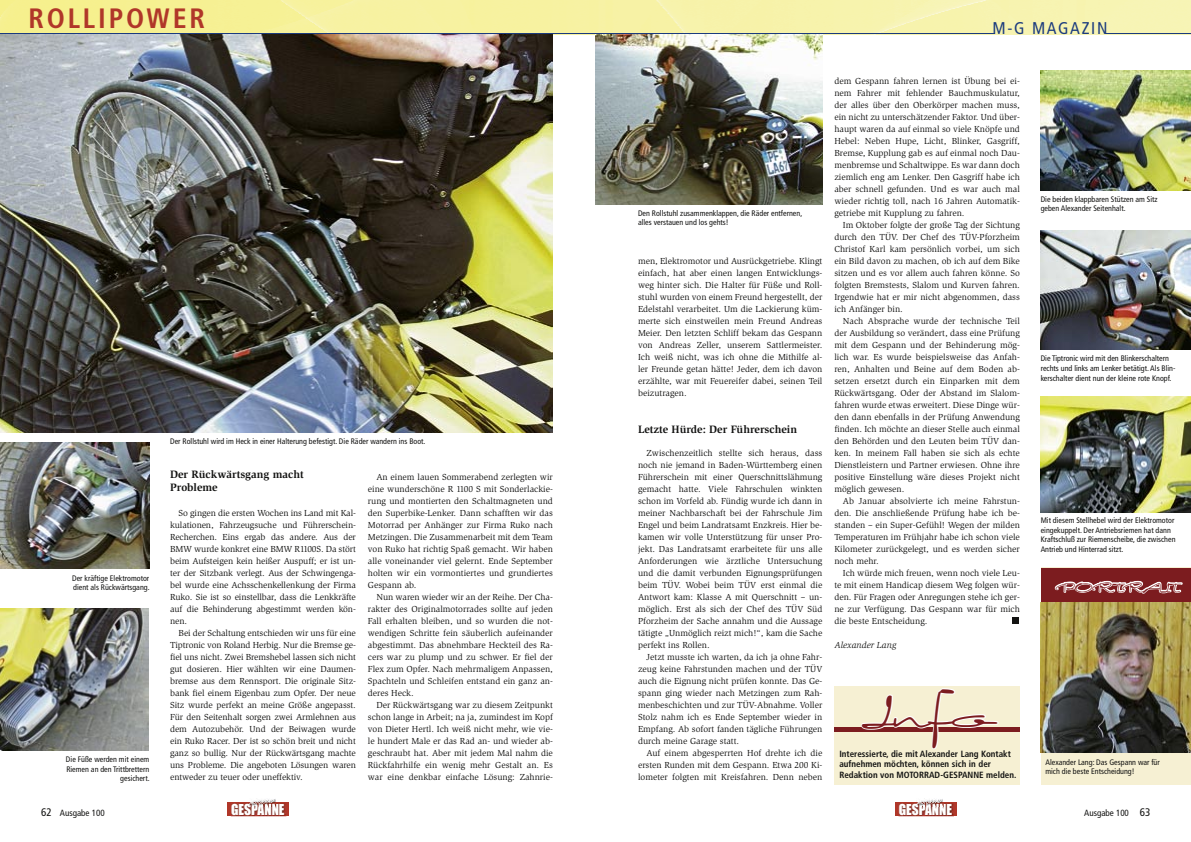
<style>
.page{position:relative;width:1191px;height:842px;background:#fff}
.page>*{position:absolute;margin:0;border:0;box-sizing:border-box;transform-origin:0 0}
.t1{font:49px "Sincerely";color:#7c1c1f}
.t2{font:700 condensed 28px "Frutiger";letter-spacing:.1em;color:#b03729}
.t3{font:condensed 17px "Frutiger";letter-spacing:.1em;color:#1b3b7e}
.t4{font:14px "Sincerely";color:#7c1c1f}
.t5{font:13.8px "Impact";color:#fff}
.t6{font:700 11px/13.2px "Slimbach Std";color:#131312}
.t7{font:9px/12px "Slimbach Std";color:#131312;text-align:justify}
.t8{font:700 condensed 9px/10.8px "Frutiger";color:#131312}
.t9{font:condensed 9px "Frutiger";color:#131312}
.t10{font:italic 9px "Slimbach Std";color:#131312}
.t11{font:condensed 8px/9.6px "Frutiger";color:#131312}
.s1{font-size:11px}
</style>
<div class="page">
<div style="left:227px;top:802px;width:62px;height:14px;background:#b03729"></div>
<img style="left:233px;top:803px;width:53px;height:13px">
<img style="left:231px;top:803px;width:53px;height:12px">
<img style="left:249px;top:804px;width:27px;height:2px">
<svg style="left:249px;top:799px;width:27px;height:5px"></svg>
<div style="left:895px;top:802px;width:61px;height:14px;background:#b03729"></div>
<img style="left:900px;top:803px;width:54px;height:13px">
<img style="left:899px;top:803px;width:53px;height:12px">
<img style="left:916px;top:804px;width:27px;height:2px">
<svg style="left:916px;top:799px;width:27px;height:5px"></svg>
<img style="left:0;top:0;width:1191px;height:34px">
<svg style="left:1012px;top:618px;width:6px;height:6px"></svg>
<hr style="left:1105px;top:33px;width:86px;height:1px;background:#1b3b7e">
<hr style="left:0;top:33px;width:995px;height:1px;background:#1b3b7e">
<img style="left:0;top:34px;width:553px;height:398px">
<img style="left:0;top:443px;width:149px;height:126px">
<img style="left:0;top:609px;width:148px;height:142px">
<img style="left:1040px;top:71px;width:151px;height:119px">
<img style="left:1040px;top:231px;width:151px;height:119px">
<img style="left:1040px;top:397px;width:151px;height:115px">
<img style="left:595px;top:34px;width:227px;height:170px">
<div style="left:1040px;top:568px;width:151px;height:217px;background:#f6f0d3"></div>
<div style="left:1040px;top:568px;width:151px;height:35px;background:#7c1c1f"></div>
<svg style="left:1054px;top:580px;width:129px;height:14px"></svg>
<img style="left:1040px;top:602px;width:151px;height:150px">
<div style="left:834px;top:686px;width:186px;height:99px;background:#f6f0d3"></div>
<hr style="left:834px;top:727px;width:186px;height:4px;background:#7c1c1f">
<svg style="left:860px;top:688px;width:140px;height:61px"></svg>
<h2 class="t2" style="left:28px;top:2px;width:178px">ROLLIPOWER</h2>
<p class="t11" style="left:72px;top:573px;width:79px">Der kräftige Elektromotor dient als Rückwärtsgang.</p>
<p class="t11" style="left:66px;top:755px;width:85px;text-align:right">Die Füße werden mit einem<br>Riemen an den Trittbrettern gesichert.</p>
<p class="t11" style="left:170px;top:436px;width:257px">Der Rollstuhl wird im Heck in einer Halterung befestigt. Die Räder wandern ins Boot.</p>
<p class="t6" style="left:170px;top:468px;width:135px">Der Rückwärtsgang macht<br>Probleme</p>
<p class="t7" style="left:170px;top:507px;width:187px;text-indent:9px">So gingen die ersten Wochen ins Land mit Kal&shy;kulationen, Fahrzeugsuche und Führerschein-Recherchen. Eins ergab das andere. Aus der BMW wurde konkret eine BMW R1100S. Da stört beim Aufsteigen kein heißer Auspuff; er ist un&shy;ter der Sitzbank verlegt. Aus der Schwingenga&shy;bel wurde eine Achsschenkellenkung der Firma Ruko. Sie ist so einstellbar, dass die Lenkkräfte auf die Behinderung abgestimmt werden kön&shy;nen.</p>
<p class="t7" style="left:170px;top:627px;width:187px;text-indent:9px">Bei der Schaltung entschieden wir uns für eine Tiptronic von Roland Herbig. Nur die Bremse ge&shy;fiel uns nicht. Zwei Bremshebel lassen sich nicht gut dosieren. Hier wählten wir eine Daumen&shy;bremse aus dem Rennsport. Die originale Sitz&shy;bank fiel einem Eigenbau zum Opfer. Der neue Sitz wurde perfekt an meine Größe angepasst.<br>Für den Seitenhalt sorgen zwei Armlehnen aus dem Autozubehör. Und der Beiwagen wurde ein Ruko Racer. Der ist so schön breit und nicht ganz so bullig. Nur der Rückwärtsgang machte uns Probleme. Die angeboten Lösungen waren entweder zu teuer oder uneffektiv.</p>
<p class="t7" style="left:368px;top:471px;width:186px;text-indent:9px">An einem lauen Sommerabend zerlegten wir eine wunderschöne R 1100 S mit Sonderlackie&shy;rung und montierten den Schaltmagneten und den Superbike-Lenker. Dann schafften wir das Motorrad per Anhänger zur Firma Ruko nach Metzingen. Die Zusammenarbeit mit dem Team von Ruko hat richtig Spaß gemacht. Wir haben alle voneinander viel gelernt. Ende September holten wir ein vormontiertes und grundiertes Gespann ab.</p>
<p class="t7" style="left:368px;top:591px;width:186px;text-indent:9px">Nun waren wieder wir an der Reihe. Der Cha&shy;rakter des Originalmotorrades sollte auf jeden Fall erhalten bleiben, und so wurden die not&shy;wendigen Schritte fein säuberlich aufeinander abgestimmt. Das abnehmbare Heckteil des Ra&shy;cers war zu plump und zu schwer. Er fiel der Flex zum Opfer. Nach mehrmaligem Anpassen, Spachteln und Schleifen entstand ein ganz an&shy;deres Heck.</p>
<p class="t7" style="left:368px;top:699px;width:186px;text-indent:9px">Der Rückwärtsgang war zu diesem Zeitpunkt schon lange in Arbeit; na ja, zumindest im Kopf von Dieter Hertl. Ich weiß nicht mehr, wie vie&shy;le hundert Male er das Rad an- und wieder ab&shy;geschraubt hat. Aber mit jedem Mal nahm die Rückfahrhilfe ein wenig mehr Gestalt an. Es war eine denkbar einfache Lösung: Zahnrie-</p>
<h3 class="t3" style="left:992px;top:18px;width:116px">M-G MAGAZIN</h3>
<p class="t11" style="left:638px;top:208px;width:166px">Den Rollstuhl zusammenklappen, die Räder entfernen, alles verstauen und los gehts!</p>
<p class="t7" style="left:638px;top:255px;width:186px">men, Elektromotor und Ausrückgetriebe. Klingt einfach, hat aber einen langen Entwicklungs&shy;weg hinter sich. Die Halter für Füße und Roll&shy;stuhl wurden von einem Freund hergestellt, der Edelstahl verarbeitet. Um die Lackierung küm&shy;merte sich einstweilen mein Freund Andreas Meier. Den letzten Schliff bekam das Gespann von Andreas Zeller, unserem Sattlermeister.<br>Ich weiß nicht, was ich ohne die Mithilfe al&shy;ler Freunde getan hätte! Jeder, dem ich davon erzählte, war mit Feuereifer dabei, seinen Teil beizutragen.</p>
<p class="t6" style="left:638px;top:423px;width:161px">Letzte Hürde: Der Führerschein</p>
<p class="t7" style="left:638px;top:447px;width:186px;text-indent:9px">Zwischenzeitlich stellte sich heraus, dass noch nie jemand in Baden-Württemberg einen Führerschein mit einer Querschnittslähmung gemacht hatte. Viele Fahrschulen winkten schon im Vorfeld ab. Fündig wurde ich dann in meiner Nachbarschaft bei der Fahrschule Jim Engel und beim Landratsamt Enzkreis. Hier be&shy;kamen wir volle Unterstützung für unser Pro&shy;jekt. Das Landratsamt erarbeitete für uns alle Anforderungen wie ärztliche Untersuchung und die damit verbunden Eignungsprüfungen beim TÜV. Wobei beim TÜV erst einmal die Antwort kam: Klasse A mit Querschnitt – un&shy;möglich. Erst als sich der Chef des TÜV Süd Pforzheim der Sache annahm und die Aussage tätigte „Unmöglich reizt mich!“, kam die Sache perfekt ins Rollen.</p>
<p class="t7" style="left:638px;top:651px;width:186px;text-indent:9px">Jetzt musste ich warten, da ich ja ohne Fahr&shy;zeug keine Fahrstunden machen und der TÜV auch die Eignung nicht prüfen konnte. Das Ge&shy;spann ging wieder nach Metzingen zum Rah&shy;menbeschichten und zur TÜV-Abnahme. Voller Stolz nahm ich es Ende September wieder in Empfang. Ab sofort fanden tägliche Führungen durch meine Garage statt.</p>
<p class="t7" style="left:638px;top:747px;width:186px;text-indent:9px">Auf einem abgesperrten Hof drehte ich die ersten Runden mit dem Gespann. Etwa 200 Ki&shy;lometer folgten mit Kreisfahren. Denn neben</p>
<p class="t7" style="left:834px;top:75px;width:187px">dem Gespann fahren lernen ist Übung bei ei&shy;nem Fahrer mit fehlender Bauchmuskulatur, der alles über den Oberkörper machen muss, ein nicht zu unterschätzender Faktor. Und über&shy;haupt waren da auf einmal so viele Knöpfe und Hebel: Neben Hupe, Licht, Blinker, Gasgriff, Bremse, Kupplung gab es auf einmal noch Dau&shy;menbremse und Schaltwippe. Es war dann doch ziemlich eng am Lenker. Den Gasgriff habe ich aber schnell gefunden. Und es war auch mal wieder richtig toll, nach 16 Jahren Automatik&shy;getriebe mit Kupplung zu fahren.</p>
<p class="t7" style="left:834px;top:219px;width:187px;text-indent:9px">Im Oktober folgte der große Tag der Sichtung durch den TÜV. Der Chef des TÜV-Pforzheim Christof Karl kam persönlich vorbei, um sich ein Bild davon zu machen, ob ich auf dem Bike sitzen und es vor allem auch fahren könne. So folgten Bremstests, Slalom und Kurven fahren.<br>Irgendwie hat er mir nicht abgenommen, dass ich Anfänger bin.</p>
<p class="t7" style="left:834px;top:315px;width:187px;text-indent:9px">Nach Absprache wurde der technische Teil der Ausbildung so verändert, dass eine Prüfung mit dem Gespann und der Behinderung mög&shy;lich war. Es wurde beispielsweise das Anfah&shy;ren, Anhalten und Beine auf dem Boden ab&shy;setzen ersetzt durch ein Einparken mit dem Rückwärtsgang. Oder der Abstand im Slalom&shy;fahren wurde etwas erweitert. Diese Dinge wür&shy;den dann ebenfalls in der Prüfung Anwendung finden. Ich möchte an dieser Stelle auch einmal den Behörden und den Leuten beim TÜV dan&shy;ken. In meinem Fall haben sie sich als echte Dienstleistern und Partner erwiesen. Ohne ihre positive Einstellung wäre dieses Projekt nicht möglich gewesen.</p>
<p class="t7" style="left:834px;top:495px;width:187px;text-indent:9px">Ab Januar absolvierte ich meine Fahrstun&shy;den. Die anschließende Prüfung habe ich be&shy;standen – ein Super-Gefühl! Wegen der milden Temperaturen im Frühjahr habe ich schon viele Kilometer zurückgelegt, und es werden sicher noch mehr.</p>
<p class="t7" style="left:834px;top:567px;width:187px;text-indent:9px">Ich würde mich freuen, wenn noch viele Leu&shy;te mit einem Handicap diesem Weg folgen wür&shy;den. Für Fragen oder Anregungen stehe ich ger&shy;ne zur Verfügung. Das Gespann war für mich die beste Entscheidung.</p>
<p class="t10" style="left:834px;top:640px;width:63px">Alexander Lang</p>
<h1 class="t1" style="left:861px;top:683px;width:131px">Info</h1>
<p class="t8" style="left:839px;top:748px;width:178px">Interessierte, die mit Alexander Lang Kontakt aufnehmen möchten, können sich in der<br>Redaktion von MOTORRAD-GESPANNE melden.</p>
<p class="t11" style="left:1040px;top:194px;width:118px">Die beiden klappbaren Stützen am Sitz geben Alexander Seitenhalt.</p>
<p class="t11" style="left:1040px;top:354px;width:136px">Die Tiptronic wird mit den Blinkerschaltern rechts und links am Lenker betätigt. Als Blin&shy;kerschalter dient nun der kleine rote Knopf.</p>
<p class="t11" style="left:1040px;top:515px;width:136px">Mit diesem Stellhebel wird der Elektromotor eingekuppelt. Der Antriebsriemen hat dann Kraftschluß zur Riemenscheibe, die zwischen Antrieb und Hinterrad sitzt.</p>
<h3 class="t4" style="left:1055px;top:579px;width:125px">PORTRAIT</h3>
<p class="t11" style="left:1045px;top:757px;width:116px">Alexander Lang: Das Gespann war für mich die beste Entscheidung!</p>
<p class="t9" style="left:41px;top:808px;width:65px"><span class="s1">62</span> Ausgabe 100</p>
<h3 class="t5" style="left:231px;top:801px;width:55px">GESPANNE</h3>
<h3 class="t5" style="left:898px;top:801px;width:55px">GESPANNE</h3>
<p class="t9" style="left:1084px;top:808px;width:68px">Ausgabe 100 <span class="s1">63</span></p>
</div>
